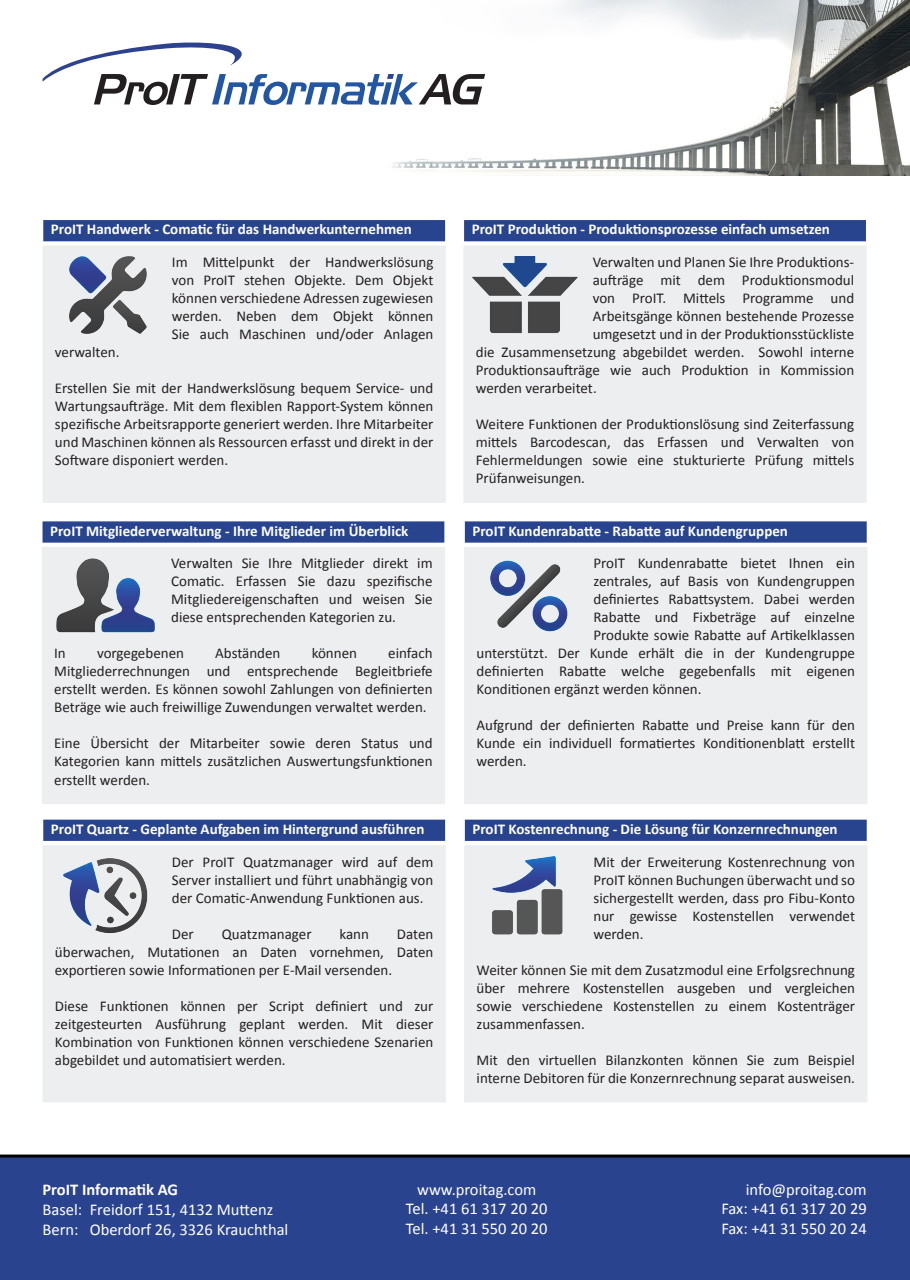
<style>
.page{position:relative;width:910px;height:1280px;background:#fff}
.page>*{position:absolute;margin:0;border:0;box-sizing:border-box;transform-origin:0 0}
.t1{font:16.5px "Calibri";color:#fff}
.t2{font:700 16.5px "Calibri";color:#fff}
.t3{font:15px/18px "Calibri";color:#231f20;text-align:justify}
.t4{font:700 15px "Calibri";color:#fff}
</style>
<div class="page">
<img style="left:392px;top:0;width:518px;height:175px">
<svg style="left:43px;top:43px;width:442px;height:62px"></svg>
<div style="left:0;top:1157px;width:910px;height:123px;background:#2a438f"></div>
<hr style="left:0;top:1154px;width:910px;height:3px;background:#000001">
<div style="left:43px;top:220px;width:402px;height:21px;background:#28448e;border:2px solid #2a438f"></div>
<div style="left:43px;top:246px;width:403px;height:257px;background:#edeef0"></div>
<img style="left:69px;top:257px;width:78px;height:77px">
<div style="left:43px;top:521px;width:401px;height:22px;background:#28448e;border:2px solid #2a438f"></div>
<div style="left:42px;top:547px;width:403px;height:257px;background:#edeef0"></div>
<img style="left:56px;top:558px;width:99px;height:75px">
<div style="left:465px;top:521px;width:402px;height:22px;background:#28448e;border:2px solid #2a438f"></div>
<div style="left:464px;top:547px;width:403px;height:257px;background:#edeef0"></div>
<img style="left:490px;top:560px;width:78px;height:72px">
<div style="left:464px;top:220px;width:402px;height:21px;background:#28448e;border:2px solid #2a438f"></div>
<div style="left:463px;top:246px;width:404px;height:257px;background:#edeef0"></div>
<img style="left:464px;top:257px;width:114px;height:79px">
<div style="left:43px;top:820px;width:402px;height:21px;background:#28448e;border:2px solid #2a438f"></div>
<div style="left:43px;top:845px;width:403px;height:257px;background:#edeef0"></div>
<img style="left:63px;top:858px;width:85px;height:75px">
<div style="left:465px;top:820px;width:402px;height:21px;background:#28448e;border:2px solid #2a438f"></div>
<div style="left:464px;top:845px;width:403px;height:257px;background:#edeef0"></div>
<img style="left:492px;top:856px;width:71px;height:79px">
<p class="t4" style="left:51px;top:219px;width:362px">ProIT Handwerk - Comatic für das Handwerkunternehmen</p>
<p class="t3" style="left:172px;top:253px;width:263px">Im Mittelpunkt der Handwerkslösung von ProIT stehen Objekte. Dem Objekt können verschiedene Adressen zugewiesen werden. Neben dem Objekt können Sie auch Maschinen und/oder Anlagen</p>
<p class="t3" style="left:55px;top:343px;width:66px">verwalten.</p>
<p class="t3" style="left:55px;top:379px;width:380px">Erstellen Sie mit der Handwerkslösung bequem Service- und Wartungsaufträge. Mit dem flexiblen Rapport-System können spezifische Arbeitsrapporte generiert werden. Ihre Mitarbeiter und Maschinen können als Ressourcen erfasst und direkt in der Software disponiert werden.</p>
<p class="t4" style="left:50px;top:520px;width:360px">ProIT Mitgliederverwaltung - Ihre Mitglieder im Überblick</p>
<p class="t3" style="left:171px;top:554px;width:263px">Verwalten Sie Ihre Mitglieder direkt im Comatic. Erfassen Sie dazu spezifische Mitgliedereigenschaften und weisen Sie diese entsprechenden Kategorien zu.</p>
<p class="t3" style="left:54px;top:644px;width:380px;text-indent:334px">einfach Mitgliederrechnungen und entsprechende Begleitbriefe erstellt werden. Es können sowohl Zahlungen von definierten Beträge wie auch freiwillige Zuwendungen verwaltet werden.</p>
<p class="t3" style="left:54px;top:734px;width:380px">Eine Übersicht der Mitarbeiter sowie deren Status und Kategorien kann mittels zusätzlichen Auswertungsfunktionen erstellt werden.</p>
<p class="t3" style="left:54px;top:644px;width:13px">In</p>
<p class="t3" style="left:97px;top:644px;width:88px">vorgegebenen</p>
<p class="t3" style="left:215px;top:644px;width:67px">Abständen</p>
<p class="t3" style="left:312px;top:644px;width:47px">können</p>
<p class="t4" style="left:51px;top:818px;width:375px">ProIT Quartz - Geplante Aufgaben im Hintergrund ausführen</p>
<p class="t3" style="left:172px;top:852px;width:263px">Der ProIT Quatzmanager wird auf dem Server installiert und führt unabhängig von der Comatic-Anwendung Funktionen aus.</p>
<p class="t3" style="left:172px;top:924px;width:23px">Der</p>
<p class="t3" style="left:222px;top:924px;width:91px">Quatzmanager</p>
<p class="t3" style="left:339px;top:924px;width:31px">kann</p>
<p class="t3" style="left:55px;top:924px;width:380px;text-indent:342px">Daten überwachen, Mutationen an Daten vornehmen, Daten exportieren sowie Informationen per E-Mail versenden.</p>
<p class="t3" style="left:55px;top:996px;width:380px">Diese Funktionen können per Script definiert und zur zeitgesteurten Ausführung geplant werden. Mit dieser Kombination von Funktionen können verschiedene Szenarien abgebildet und automatisiert werden.</p>
<p class="t4" style="left:472px;top:219px;width:360px">ProIT Produktion - Produktionsprozesse einfach umsetzen</p>
<p class="t3" style="left:593px;top:253px;width:263px">Verwalten und Planen Sie Ihre Produktions-</p>
<p class="t3" style="left:593px;top:271px;width:263px">aufträge mit dem Produktionsmodul</p>
<p class="t3" style="left:593px;top:289px;width:263px">von ProIT. Mittels Programme und</p>
<p class="t3" style="left:593px;top:307px;width:263px">Arbeitsgänge können bestehende Prozesse</p>
<p class="t3" style="left:593px;top:325px;width:263px">umgesetzt und in der Produktionsstückliste</p>
<p class="t3" style="left:476px;top:343px;width:380px">die Zusammensetzung abgebildet werden. Sowohl interne</p>
<p class="t3" style="left:476px;top:361px;width:380px">Produktionsaufträge wie auch Produktion in Kommission</p>
<p class="t3" style="left:476px;top:379px;width:122px">werden verarbeitet.</p>
<p class="t3" style="left:476px;top:415px;width:380px">Weitere Funktionen der Produktionslösung sind Zeiterfassung mittels Barcodescan, das Erfassen und Verwalten von Fehlermeldungen sowie eine stukturierte Prüfung mittels Prüfanweisungen.</p>
<p class="t4" style="left:472px;top:520px;width:317px">ProIT Kundenrabatte - Rabatte auf Kundengruppen</p>
<p class="t3" style="left:593px;top:554px;width:263px">ProIT Kundenrabatte bietet Ihnen ein</p>
<p class="t3" style="left:593px;top:572px;width:263px">zentrales, auf Basis von Kundengruppen</p>
<p class="t3" style="left:593px;top:590px;width:263px">definiertes Rabattsystem. Dabei werden</p>
<p class="t3" style="left:593px;top:608px;width:263px">Rabatte und Fixbeträge auf einzelne</p>
<p class="t3" style="left:593px;top:626px;width:263px">Produkte sowie Rabatte auf Artikelklassen</p>
<p class="t3" style="left:477px;top:644px;width:380px">unterstützt. Der Kunde erhält die in der Kundengruppe</p>
<p class="t3" style="left:477px;top:662px;width:380px">definierten Rabatte welche gegebenfalls mit eigenen</p>
<p class="t3" style="left:477px;top:680px;width:226px">Konditionen ergänzt werden können.</p>
<p class="t3" style="left:477px;top:716px;width:380px">Aufgrund der definierten Rabatte und Preise kann für den Kunde ein individuell formatiertes Konditionenblatt erstellt werden.</p>
<p class="t4" style="left:472px;top:818px;width:367px">ProIT Kostenrechnung - Die Lösung für Konzernrechnungen</p>
<p class="t3" style="left:593px;top:852px;width:263px">Mit der Erweiterung Kostenrechnung von ProIT können Buchungen überwacht und so sichergestellt werden, dass pro Fibu-Konto nur gewisse Kostenstellen verwendet werden.</p>
<p class="t3" style="left:477px;top:960px;width:380px">Weiter können Sie mit dem Zusatzmodul eine Erfolgsrechnung über mehrere Kostenstellen ausgeben und vergleichen sowie verschiedene Kostenstellen zu einem Kostenträger zusammenfassen.</p>
<p class="t3" style="left:477px;top:1050px;width:380px">Mit den virtuellen Bilanzkonten können Sie zum Beispiel interne Debitoren für die Konzernrechnung separat ausweisen.</p>
<p class="t2" style="left:43px;top:1178px;width:137px">ProIT Informatik AG</p>
<p class="t1" style="left:43px;top:1198px;width:232px">Basel: Freidorf 151, 4132 Muttenz</p>
<p class="t1" style="left:43px;top:1218px;width:247px">Bern: Oberdorf 26, 3326 Krauchthal</p>
<p class="t1" style="left:417px;top:1177px;width:121px">www.proitag.com</p>
<p class="t1" style="left:406px;top:1197px;width:143px">Tel. +41 61 317 20 20</p>
<p class="t1" style="left:406px;top:1217px;width:143px">Tel. +41 31 550 20 20</p>
<p class="t1" style="left:746px;top:1177px;width:123px">info@proitag.com</p>
<p class="t1" style="left:721px;top:1197px;width:147px">Fax: +41 61 317 20 29</p>
<p class="t1" style="left:721px;top:1217px;width:147px">Fax: +41 31 550 20 24</p>
</div>
